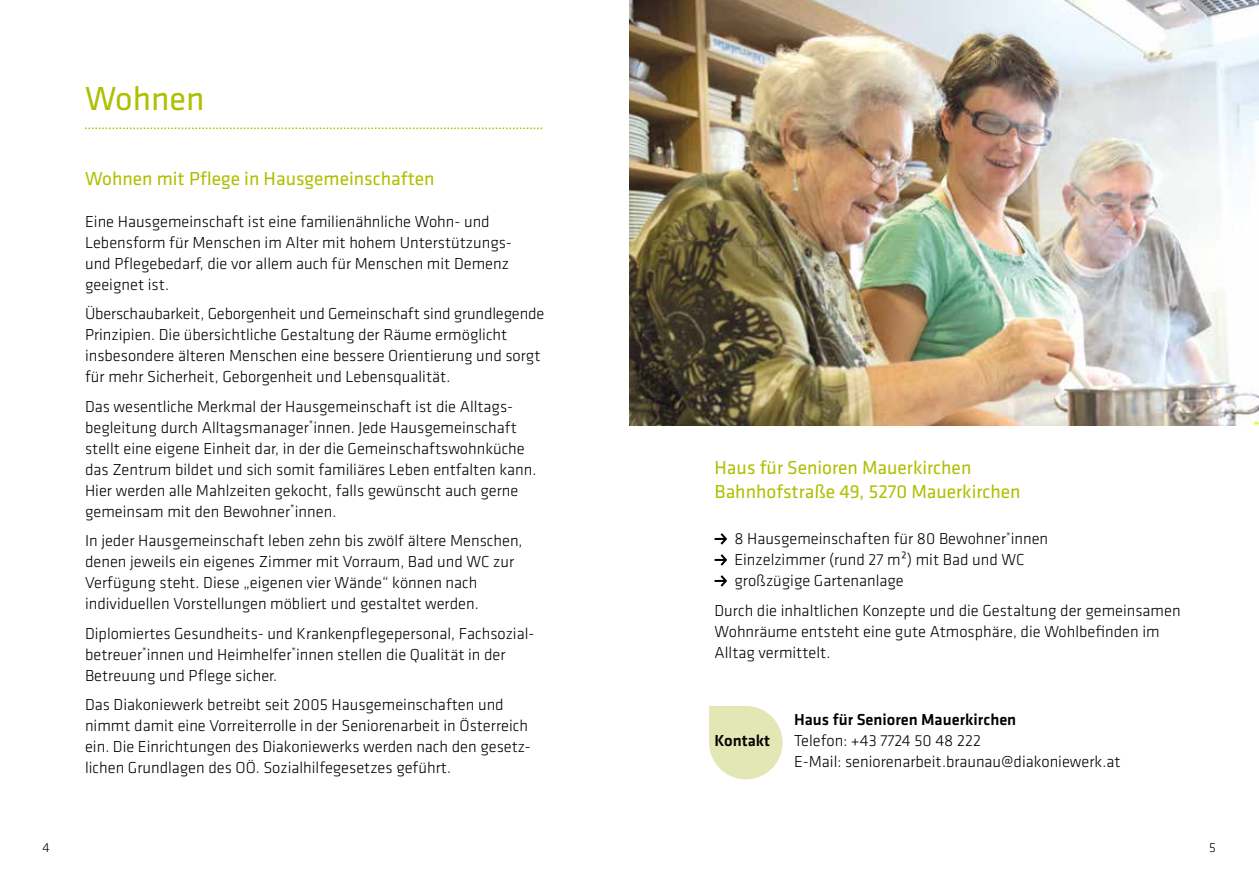
<style>
.page{position:relative;width:1259px;height:893px;background:#fff}
.page>*{position:absolute;margin:0;border:0;box-sizing:border-box;transform-origin:0 0}
.t1{font:34.5px "Klavika Basic";color:#aec000}
.t2{font:19.5px/24px "Klavika Basic";color:#aec000}
.t3{font:300 16.5px/21px "Klavika Basic";color:#000}
.t4{font:500 16.5px "Klavika Basic";color:#000}
.t5{font:300 13.5px "Klavika Basic";color:#000}
</style>
<div class="page">
<svg style="left:709px;top:706px;width:73px;height:73px"></svg>
<svg style="left:85px;top:128px;width:457px;height:1px"></svg>
<img style="left:629px;top:0;width:630px;height:425px">
<svg style="left:714px;top:533px;width:13px;height:12px"></svg>
<svg style="left:714px;top:554px;width:13px;height:12px"></svg>
<svg style="left:714px;top:575px;width:13px;height:12px"></svg>
<p class="t5" style="left:43px;top:839px;width:9px">4</p>
<h1 class="t1" style="left:85px;top:76px;width:121px">Wohnen</h1>
<p class="t2" style="left:85px;top:166px;width:351px">Wohnen mit Pflege in Hausgemeinschaften</p>
<p class="t3" style="left:85px;top:211px;width:428px">Eine Hausgemeinschaft ist eine familienähnliche Wohn- und Lebensform für Menschen im Alter mit hohem Unterstützungs&shy;und Pflegebedarf, die vor allem auch für Menschen mit Demenz geeignet ist.</p>
<p class="t3" style="left:85px;top:303px;width:461px">Überschaubarkeit, Geborgenheit und Gemeinschaft sind grundlegende Prinzipien. Die übersichtliche Gestaltung der Räume ermöglicht insbesondere älteren Menschen eine bessere Orientierung und sorgt für mehr Sicherheit, Geborgenheit und Lebensqualität.</p>
<p class="t3" style="left:85px;top:396px;width:453px">Das wesentliche Merkmal der Hausgemeinschaft ist die Alltags&shy;begleitung durch Alltagsmanager<sup>*</sup>innen. Jede Hausgemeinschaft stellt eine eigene Einheit dar, in der die Gemeinschaftswohnküche das Zentrum bildet und sich somit familiäres Leben entfalten kann.<br>Hier werden alle Mahlzeiten gekocht, falls gewünscht auch gerne gemeinsam mit den Bewohner<sup>*</sup>innen.</p>
<p class="t3" style="left:85px;top:530px;width:439px">In jeder Hausgemeinschaft leben zehn bis zwölf ältere Menschen, denen jeweils ein eigenes Zimmer mit Vorraum, Bad und WC zur Verfügung steht. Diese „eigenen vier Wände“ können nach individuellen Vorstellungen möbliert und gestaltet werden.</p>
<p class="t3" style="left:85px;top:623px;width:449px">Diplomiertes Gesundheits- und Krankenpflegepersonal, Fachsozial&shy;betreuer<sup>*</sup>innen und Heimhelfer<sup>*</sup>innen stellen die Qualität in der<br>Betreuung und Pflege sicher.</p>
<p class="t3" style="left:85px;top:694px;width:447px">Das Diakoniewerk betreibt seit 2005 Hausgemeinschaften und nimmt damit eine Vorreiterrolle in der Seniorenarbeit in Österreich ein. Die Einrichtungen des Diakoniewerks werden nach den gesetz&shy;lichen Grundlagen des OÖ. Sozialhilfegesetzes geführt.</p>
<p class="t2" style="left:714px;top:455px;width:308px">Haus für Senioren Mauerkirchen<br>Bahnhofstraße 49, 5270 Mauerkirchen</p>
<p class="t3" style="left:734px;top:528px;width:315px">8 Hausgemeinschaften für 80 Bewohner<sup>*</sup>innen<br>Einzelzimmer (rund 27 m²) mit Bad und WC großzügige Gartenanlage</p>
<p class="t3" style="left:714px;top:599px;width:467px">Durch die inhaltlichen Konzepte und die Gestaltung der gemeinsamen<br>Wohnräume entsteht eine gute Atmosphäre, die Wohlbefinden im<br>Alltag vermittelt.</p>
<p class="t4" style="left:794px;top:708px;width:224px">Haus für Senioren Mauerkirchen</p>
<p class="t4" style="left:714px;top:729px;width:57px">Kontakt</p>
<p class="t3" style="left:794px;top:730px;width:328px">Telefon: +43 7724 50 48 222<br>E-Mail: seniorenarbeit.braunau@diakoniewerk.at</p>
<p class="t5" style="left:1209px;top:839px;width:8px">5</p>
</div>
